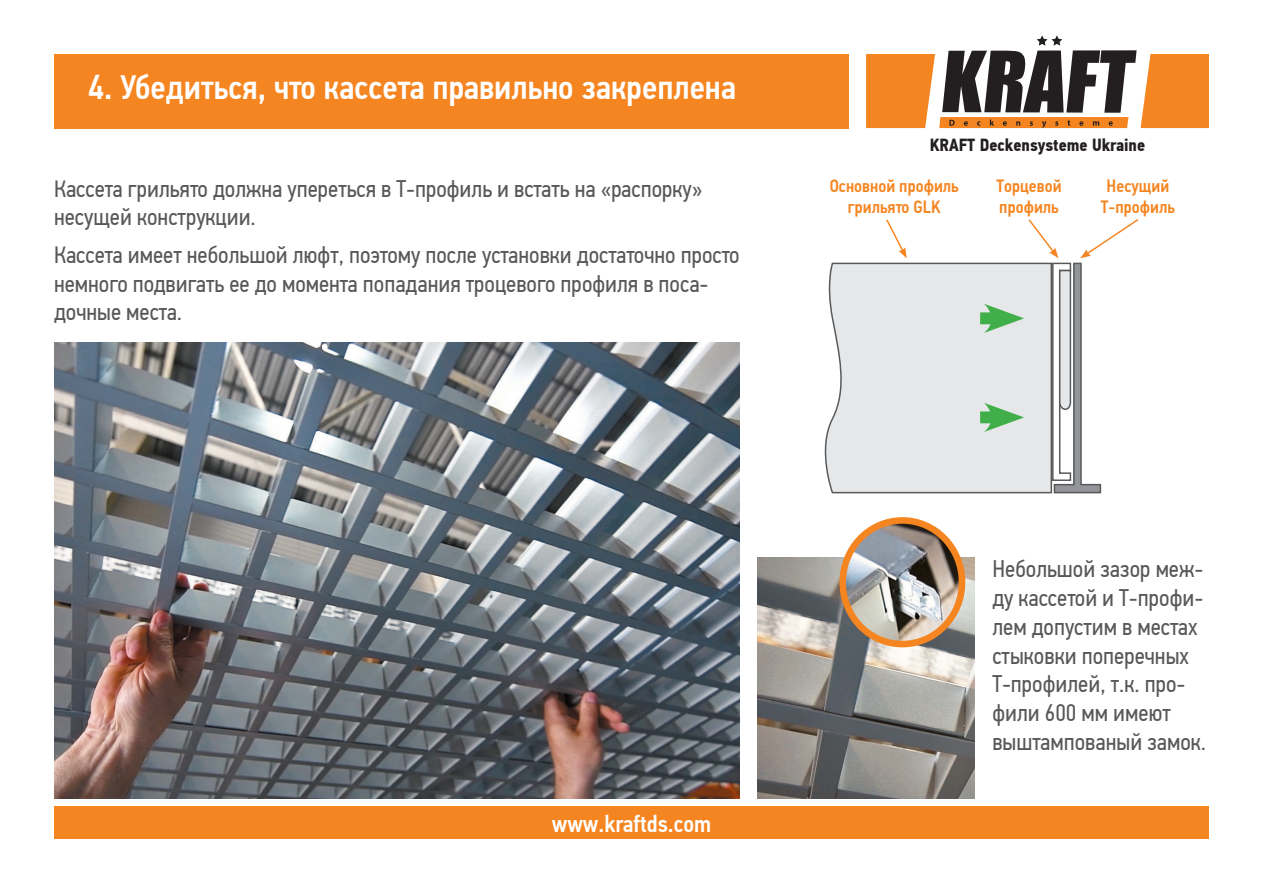
<style>
.page{position:relative;width:1263px;height:893px;background:#fff}
.page>*{position:absolute;margin:0;border:0;box-sizing:border-box;transform-origin:0 0}
.t1{font:500 34.5px "PF Din Text Cond Pro";color:#fff}
.t2{font:24px/28.8px "PF Din Text Cond Pro";color:#57585a}
.t3{font:500 24px "PF Din Text Cond Pro";color:#fff}
.t4{font:500 17.85px/21.3px "PF Din Text Cond Pro";color:#f58520;text-align:center}
.t5{font:700 17.55px "PF Din Text Cond Pro";color:#231f20}
</style>
<div class="page">
<svg style="left:866px;top:35px;width:343px;height:93px"></svg>
<div style="left:54px;top:806px;width:1155px;height:33px;background:#f58520"></div>
<div style="left:54px;top:54px;width:794px;height:74px;background:#f58520"></div>
<svg style="left:824px;top:262px;width:160px;height:232px;background:#e4e5e7"></svg>
<div style="left:980px;top:312px;width:21px;height:12px;background:#40ae49"></div>
<div style="left:980px;top:411px;width:21px;height:12px;background:#40ae49"></div>
<svg style="left:886px;top:219px;width:21px;height:39px"></svg>
<svg style="left:984px;top:219px;width:155px;height:275px"></svg>
<img style="left:54px;top:342px;width:686px;height:456px">
<img style="left:758px;top:558px;width:216px;height:240px">
<img style="left:843px;top:520px;width:119px;height:124px">
<div style="left:839px;top:517px;width:126px;height:130px;border:7px solid #f58520;border-radius:50%"></div>
<p class="t1" style="left:88px;top:67px;width:649px">4. Убедиться, что кассета правильно закреплена</p>
<p class="t2" style="left:54px;top:174px;width:650px">Кассета грильято должна упереться в Т-профиль и встать на «распорку» несущей конструкции.</p>
<p class="t2" style="left:54px;top:240px;width:687px">Кассета имеет небольшой люфт, поэтому после установки достаточно просто немного подвигать ее до момента попадания троцевого профиля в поса&shy;дочные места.</p>
<p class="t5" style="left:930px;top:134px;width:217px">KRAFT Deckensysteme Ukraine</p>
<p class="t4" style="left:830px;top:175px;width:131px">Основной профиль грильято GLK</p>
<p class="t4" style="left:996px;top:175px;width:67px;text-align:left">Торцевой профиль</p>
<p class="t4" style="left:1101px;top:175px;width:76px">Несущий<br>Т-профиль</p>
<p class="t3" style="left:552px;top:809px;width:161px">www.kraftds.com</p>
<p class="t2" style="left:992px;top:555px;width:215px">Небольшой зазор меж&shy;ду кассетой и Т-профи&shy;лем допустим в местах стыковки поперечных<br>Т-профилей, т.к. про&shy;фили 600 мм имеют выштампованый замок.</p>
</div>
